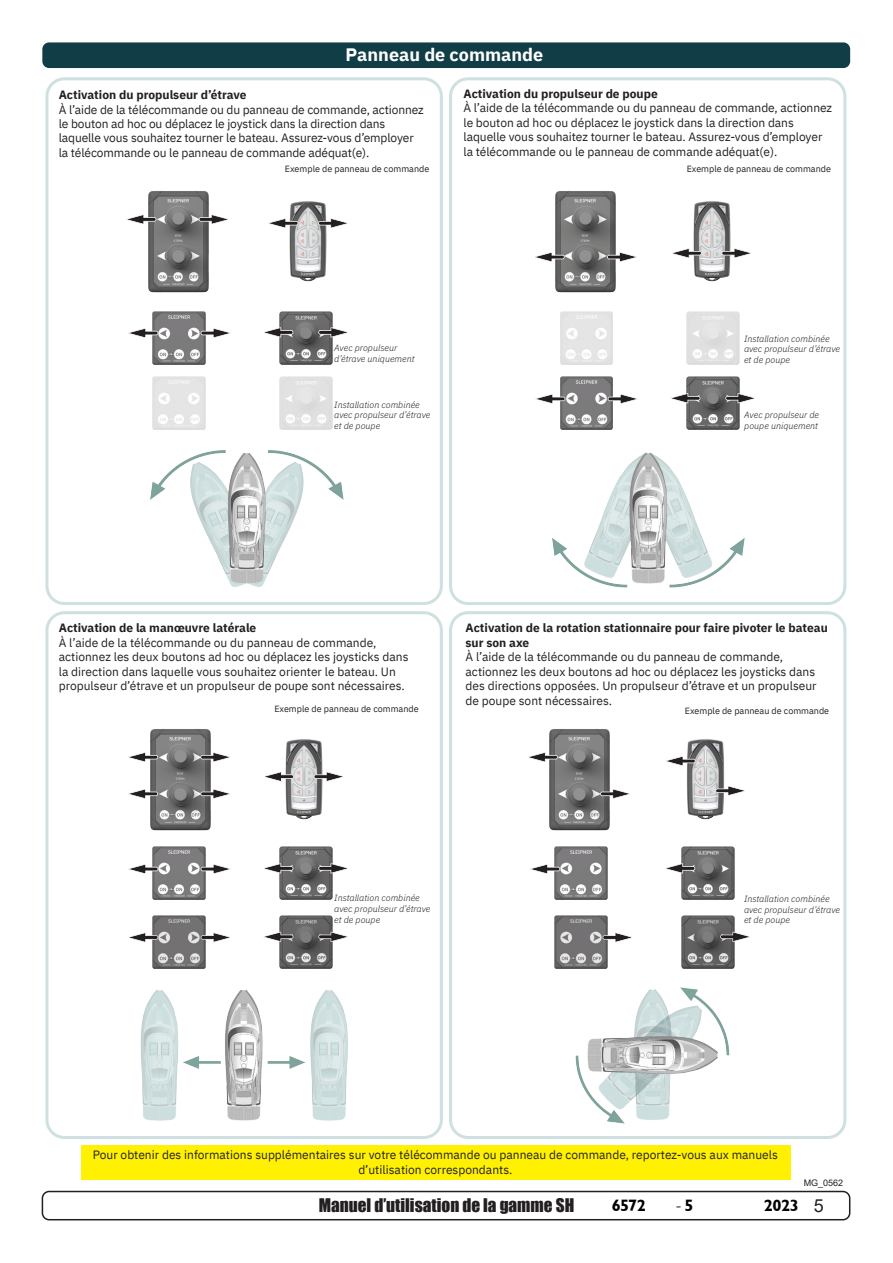
<style>
.page{position:relative;width:893px;height:1263px;background:#fff}
.page>*{position:absolute;margin:0;border:0;box-sizing:border-box;transform-origin:0 0}
.t1{font:700 18px "IBM Plex Sans";color:#fff}
.t2{font:18px "Minion Pro";color:#231f20}
.t3{font:17.25px "Impact";color:#231f20}
.t4{font:16.5px "Garrison Sans BOLD";letter-spacing:-.035em;color:#000}
.t5{font:12px/14.4px "IBM Plex Sans";letter-spacing:-.005em;color:#231f20}
.t6{font:italic 300 9px/10.8px "IBM Plex Sans";color:#231f20}
.t7{font:9px "IBM Plex Sans";color:#231f20}
.t8{font:9px "Arial";color:#231f20}
.s1{font-weight:700}
.s2{font-family:"Garrison Sans BOLD";font-size:16.5px;color:#000}
.s3{font-family:"Arial";font-size:18px;color:#231f20}
</style>
<div class="page">
<div style="left:42px;top:1191px;width:808px;height:29px;border:2px solid #231f20;border-radius:7px"></div>
<img style="left:148px;top:191px;width:61px;height:102px">
<img style="left:152px;top:311px;width:54px;height:54px">
<img style="left:279px;top:311px;width:54px;height:54px">
<img style="left:152px;top:376px;width:54px;height:54px">
<img style="left:279px;top:376px;width:54px;height:54px">
<img style="left:289px;top:201px;width:38px;height:81px">
<img style="left:152px;top:846px;width:54px;height:54px">
<img style="left:279px;top:846px;width:54px;height:54px">
<img style="left:152px;top:915px;width:54px;height:53px">
<img style="left:279px;top:915px;width:54px;height:54px">
<img style="left:554px;top:846px;width:54px;height:54px">
<img style="left:681px;top:846px;width:54px;height:54px">
<img style="left:554px;top:915px;width:54px;height:53px">
<img style="left:681px;top:915px;width:54px;height:54px">
<img style="left:560px;top:376px;width:53px;height:54px">
<img style="left:686px;top:376px;width:54px;height:54px">
<img style="left:560px;top:311px;width:53px;height:54px">
<img style="left:686px;top:311px;width:54px;height:54px">
<img style="left:150px;top:729px;width:61px;height:102px">
<img style="left:285px;top:739px;width:38px;height:81px">
<img style="left:549px;top:729px;width:61px;height:102px">
<img style="left:686px;top:739px;width:39px;height:81px">
<img style="left:555px;top:191px;width:61px;height:102px">
<img style="left:693px;top:201px;width:38px;height:81px">
<div style="left:81px;top:1145px;width:709px;height:34px;background:#fff101"></div>
<div style="left:42px;top:42px;width:808px;height:26px;background:#113d47;border-radius:7px"></div>
<svg style="left:128px;top:328px;width:30px;height:10px"></svg>
<svg style="left:201px;top:328px;width:29px;height:10px"></svg>
<svg style="left:126px;top:214px;width:30px;height:10px"></svg>
<svg style="left:199px;top:214px;width:30px;height:10px"></svg>
<svg style="left:268px;top:218px;width:30px;height:10px"></svg>
<svg style="left:318px;top:218px;width:30px;height:10px"></svg>
<svg style="left:128px;top:752px;width:30px;height:10px"></svg>
<svg style="left:200px;top:752px;width:30px;height:10px"></svg>
<svg style="left:265px;top:771px;width:29px;height:11px"></svg>
<svg style="left:314px;top:771px;width:30px;height:11px"></svg>
<svg style="left:128px;top:789px;width:30px;height:10px"></svg>
<svg style="left:200px;top:789px;width:30px;height:10px"></svg>
<svg style="left:528px;top:752px;width:30px;height:10px"></svg>
<svg style="left:666px;top:756px;width:30px;height:10px"></svg>
<svg style="left:600px;top:789px;width:30px;height:10px"></svg>
<svg style="left:715px;top:786px;width:30px;height:10px"></svg>
<svg style="left:535px;top:252px;width:30px;height:10px"></svg>
<svg style="left:607px;top:252px;width:30px;height:10px"></svg>
<svg style="left:672px;top:248px;width:30px;height:10px"></svg>
<svg style="left:721px;top:248px;width:30px;height:10px"></svg>
<svg style="left:263px;top:327px;width:30px;height:10px"></svg>
<svg style="left:318px;top:327px;width:30px;height:10px"></svg>
<div style="left:45px;top:77px;width:398px;height:528px;border:3px solid #cee0df;border-radius:17px"></div>
<div style="left:449px;top:77px;width:397px;height:528px;border:3px solid #cee0df;border-radius:17px"></div>
<div style="left:45px;top:611px;width:398px;height:528px;border:3px solid #cee0df;border-radius:17px"></div>
<div style="left:449px;top:611px;width:397px;height:528px;border:3px solid #cee0df;border-radius:17px"></div>
<img style="left:140px;top:990px;width:208px;height:131px">
<img style="left:575px;top:987px;width:155px;height:137px">
<img style="left:552px;top:452px;width:193px;height:136px">
<img style="left:150px;top:450px;width:194px;height:137px">
<svg style="left:128px;top:864px;width:30px;height:10px"></svg>
<svg style="left:201px;top:864px;width:29px;height:10px"></svg>
<svg style="left:263px;top:863px;width:30px;height:10px"></svg>
<svg style="left:318px;top:863px;width:30px;height:10px"></svg>
<svg style="left:128px;top:932px;width:25px;height:10px"></svg>
<svg style="left:205px;top:932px;width:26px;height:10px"></svg>
<svg style="left:263px;top:932px;width:17px;height:10px"></svg>
<svg style="left:331px;top:932px;width:17px;height:10px"></svg>
<svg style="left:280px;top:916px;width:51px;height:53px;background:#6b6a6a"></svg>
<svg style="left:153px;top:916px;width:52px;height:53px;background:#807f80"></svg>
<svg style="left:535px;top:394px;width:30px;height:10px"></svg>
<svg style="left:608px;top:394px;width:30px;height:10px"></svg>
<svg style="left:671px;top:393px;width:29px;height:10px"></svg>
<svg style="left:725px;top:393px;width:30px;height:10px"></svg>
<svg style="left:530px;top:864px;width:30px;height:10px"></svg>
<svg style="left:665px;top:863px;width:30px;height:10px"></svg>
<svg style="left:607px;top:932px;width:25px;height:10px"></svg>
<svg style="left:733px;top:932px;width:17px;height:10px"></svg>
<svg style="left:682px;top:916px;width:51px;height:53px;background:#6b6a6b"></svg>
<svg style="left:555px;top:916px;width:52px;height:53px;background:#807f80"></svg>
<p class="t1" style="left:345px;top:40px;width:199px">Panneau de commande</p>
<p class="t1" style="left:389px;top:40px;width:199px">P nneau de commande</p>
<p class="t5" style="left:463px;top:86px;width:370px"><span class="s1">Activation du propulseur de poupe<br></span>À l’aide de la télécommande ou du panneau de commande, actionnez le bouton ad hoc ou déplacez le joystick dans la direction dans laquelle vous souhaitez tourner le bateau. Assurez-vous d’employer la télécommande ou le panneau de commande adéquat(e).</p>
<p class="t5" style="left:59px;top:87px;width:366px"><span class="s1">Activation du propulseur d’étrave<br></span>À l’aide de la télécommande ou du panneau de commande, actionnez le bouton ad hoc ou déplacez le joystick dans la direction dans laquelle vous souhaitez tourner le bateau. Assurez-vous d’employer la télécommande ou le panneau de commande adéquat(e).</p>
<p class="t7" style="left:285px;top:162px;width:146px">Exemple de panneau de commande</p>
<p class="t7" style="left:687px;top:162px;width:146px">Exemple de panneau de commande</p>
<p class="t6" style="left:334px;top:341px;width:82px">Avec propulseur d’étrave uniquement</p>
<p class="t6" style="left:334px;top:398px;width:98px">Installation combinée avec propulseur d’étrave et de poupe</p>
<p class="t6" style="left:744px;top:332px;width:98px">Installation combinée avec propulseur d’étrave et de poupe</p>
<p class="t6" style="left:744px;top:409px;width:76px">Avec propulseur de poupe uniquement</p>
<p class="t5" style="left:59px;top:620px;width:351px"><span class="s1">Activation de la manœuvre latérale<br></span>À l’aide de la télécommande ou du panneau de commande, actionnez les deux boutons ad hoc ou déplacez les joysticks dans la direction dans laquelle vous souhaitez orienter le bateau. Un propulseur d’étrave et un propulseur de poupe sont nécessaires.</p>
<p class="t5" style="left:466px;top:620px;width:364px"><span class="s1">Activation de la rotation stationnaire pour faire pivoter le bateau sur son axe<br></span>À l’aide de la télécommande ou du panneau de commande, actionnez les deux boutons ad hoc ou déplacez les joysticks dans des directions opposées. Un propulseur d’étrave et un propulseur de poupe sont nécessaires.</p>
<p class="t7" style="left:274px;top:702px;width:146px">Exemple de panneau de commande</p>
<p class="t7" style="left:685px;top:704px;width:146px">Exemple de panneau de commande</p>
<p class="t6" style="left:334px;top:892px;width:98px">Installation combinée avec propulseur d’étrave et de poupe</p>
<p class="t6" style="left:744px;top:892px;width:98px">Installation combinée avec propulseur d’étrave et de poupe</p>
<p class="t5" style="left:93px;top:1147px;width:687px;text-align:center">Pour obtenir des informations supplémentaires sur votre télécommande ou panneau de commande, reportez-vous aux manuels d’utilisation correspondants.</p>
<p class="t8" style="left:804px;top:1177px;width:41px">MG_0562</p>
<h2 class="t3" style="left:319px;top:1192px;width:257px">Manuel d’utilisation de la gamme SH</h2>
<h3 class="t4" style="left:612px;top:1196px;width:36px">6572</h3>
<h1 class="t2" style="left:675px;top:1193px;width:20px">-<span class="s2">5</span></h1>
<h3 class="t4" style="left:764px;top:1196px;width:61px">2023 <span class="s3">5</span></h3>
</div>
